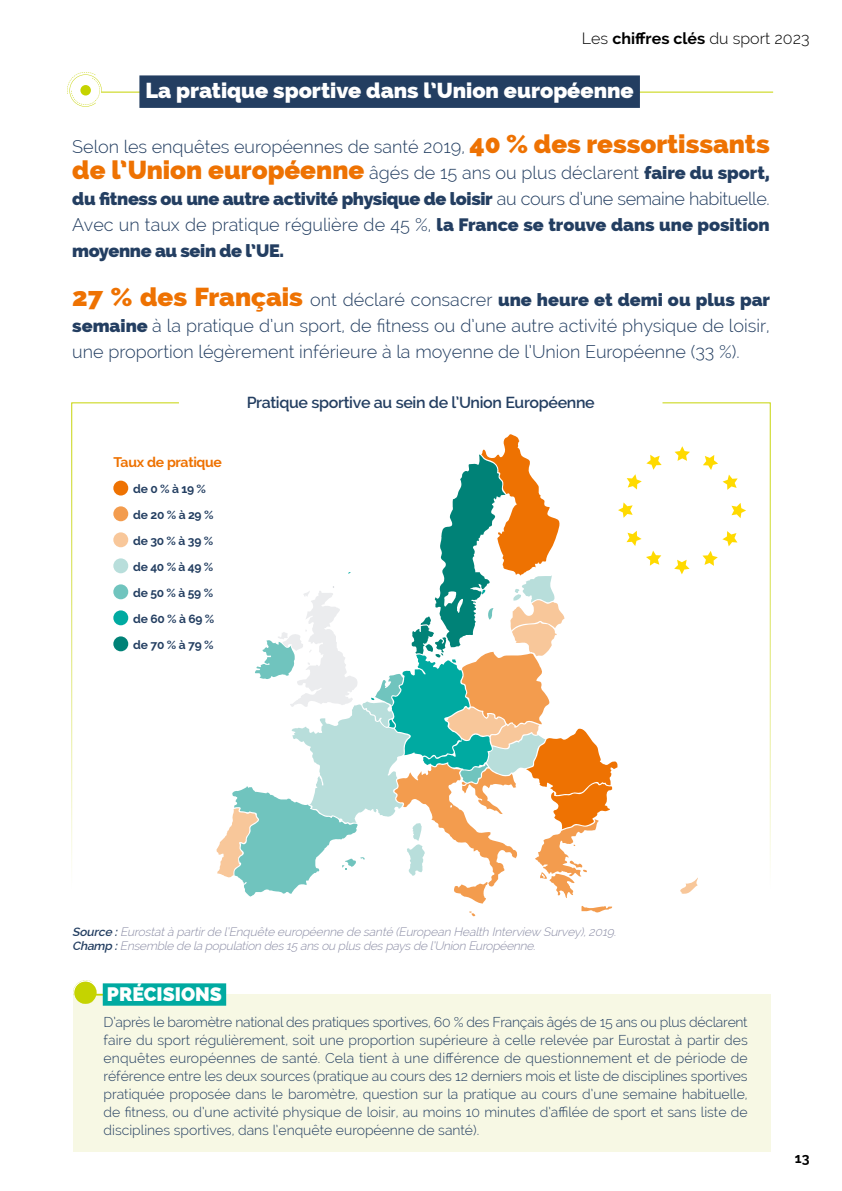
<style>
.page{position:relative;width:842px;height:1191px;background:#fff}
.page>*{position:absolute;margin:0;border:0;box-sizing:border-box;transform-origin:0 0}
.t1{font:800 21.6px "Raleway";color:#fff}
.t2{font:800 19.6px "Raleway";color:#fff}
.t3{font:300 18px/26px "Raleway";color:#233e61;text-align:justify}
.t4{font:600 16px "Raleway";letter-spacing:-.02em;color:#233e61}
.t5{font:300 16px "Raleway";color:#000}
.t6{font:300 14px/18px "Raleway";color:#233e61;text-align:justify}
.t7{font:700 14px "Raleway";letter-spacing:-.02em;color:#ee7202}
.t8{font:700 14px "Raleway";color:#000}
.t9{font:italic 300 12px/14.4px "Raleway";color:#8b8da5}
.t10{font:700 12px/26px "Raleway";letter-spacing:-.02em;color:#233e61}
.s1{font-weight:700}
.s2{font-weight:800;font-size:26px;color:#ee7202}
.s3{font-weight:800}
.s4{font-weight:600;color:#233e61}
</style>
<div class="page">
<div style="left:73px;top:994px;width:698px;height:157px;background:#f7f8e4"></div>
<svg style="left:73px;top:980px;width:25px;height:24px"></svg>
<hr style="left:85px;top:993px;width:101px;height:2px;background:#c5d300">
<div style="left:103px;top:983px;width:123px;height:22px;background:#00aaa1"></div>
<svg style="left:680px;top:877px;width:18px;height:17px"></svg>
<div style="left:113px;top:480px;width:15px;height:15px;background:#ee7202;border-radius:50%"></div>
<div style="left:113px;top:506px;width:15px;height:15px;background:#f39c4e;border-radius:50%"></div>
<div style="left:113px;top:532px;width:15px;height:15px;background:#f8c79a;border-radius:50%"></div>
<div style="left:113px;top:558px;width:15px;height:15px;background:#b8dedb;border-radius:50%"></div>
<div style="left:113px;top:584px;width:15px;height:15px;background:#70c4be;border-radius:50%"></div>
<div style="left:113px;top:610px;width:15px;height:15px;background:#00aaa1;border-radius:50%"></div>
<div style="left:113px;top:636px;width:15px;height:15px;background:#008277;border-radius:50%"></div>
<svg style="left:67px;top:72px;width:35px;height:35px"></svg>
<hr style="left:101px;top:92px;width:672px;height:1px;background:#c5d300">
<div style="left:139px;top:75px;width:501px;height:33px;background:#233e61"></div>
<svg style="left:674px;top:446px;width:16px;height:15px"></svg>
<svg style="left:216px;top:434px;width:446px;height:483px"></svg>
<svg style="left:674px;top:560px;width:15px;height:14px"></svg>
<svg style="left:702px;top:531px;width:35px;height:35px"></svg>
<svg style="left:731px;top:503px;width:15px;height:15px"></svg>
<svg style="left:703px;top:455px;width:35px;height:35px"></svg>
<p class="t5" style="left:582px;top:29px;width:229px">Les <span class="s1">chiffres clés</span> du sport 2023</p>
<h1 class="t1" style="left:146px;top:78px;width:490px">La pratique sportive dans l’Union européenne</h1>
<p class="t3" style="left:72px;top:134px;width:699px">Selon les enquêtes européennes de santé 2019, <span class="s2">40 % des ressortissants de l’Union européenne</span> âgés de 15 ans ou plus déclarent <span class="s3">faire du sport, du fitness ou une autre activité physique de loisir</span> au cours d’une semaine habituelle.<br>Avec un taux de pratique régulière de 45 %, <span class="s3">la France se trouve dans une position moyenne au sein de l’UE.</span></p>
<p class="t3" style="left:72px;top:287px;width:699px"><span class="s2">27 % des Français</span> ont déclaré consacrer <span class="s3">une heure et demi ou plus par semaine</span> à la pratique d’un sport, de fitness ou d’une autre activité physique de loisir, une proportion légèrement inférieure à la moyenne de l’Union Européenne (33 %).</p>
<p class="t4" style="left:247px;top:393px;width:350px">Pratique sportive au sein de l’Union Européenne</p>
<p class="t7" style="left:113px;top:453px;width:110px">Taux de pratique</p>
<p class="t10" style="left:133px;top:475px;width:83px">de 0 % à 19 % de 20 % à 29 % de 30 % à 39 % de 40 % à 49 % de 50 % à 59 % de 60 % à 69 % de 70 % à 79 %</p>
<p class="t9" style="left:72px;top:924px;width:548px"><span class="s4">Source :</span> Eurostatà partirde l’Enquête européenne de santé (European Health Interview Survey),2019.<br><span class="s4">Champ :</span> Ensemble de la population des15 ansou plusdespaysde l’Union Européenne.</p>
<h2 class="t2" style="left:107px;top:983px;width:116px">PRÉCISIONS</h2>
<p class="t6" style="left:104px;top:1012px;width:646px">D’après le baromètre national des pratiques sportives, 60 % des Français âgés de 15 ans ou plus déclarent faire du sport régulièrement, soit une proportion supérieure à celle relevée par Eurostat à partir des enquêtes européennes de santé. Cela tient à une différence de questionnement et de période de référence entre les deux sources (pratique au cours des 12 derniers mois et liste de disciplines sportives pratiquée proposée dans le baromètre, question sur la pratique au cours d’une semaine habituelle, de fitness, ou d’une activité physique de loisir, au moins 10 minutes d’affilée de sport et sans liste de disciplines sportives, dans l’enquête européenne de santé).</p>
<p class="t8" style="left:795px;top:1150px;width:16px">13</p>
</div>
